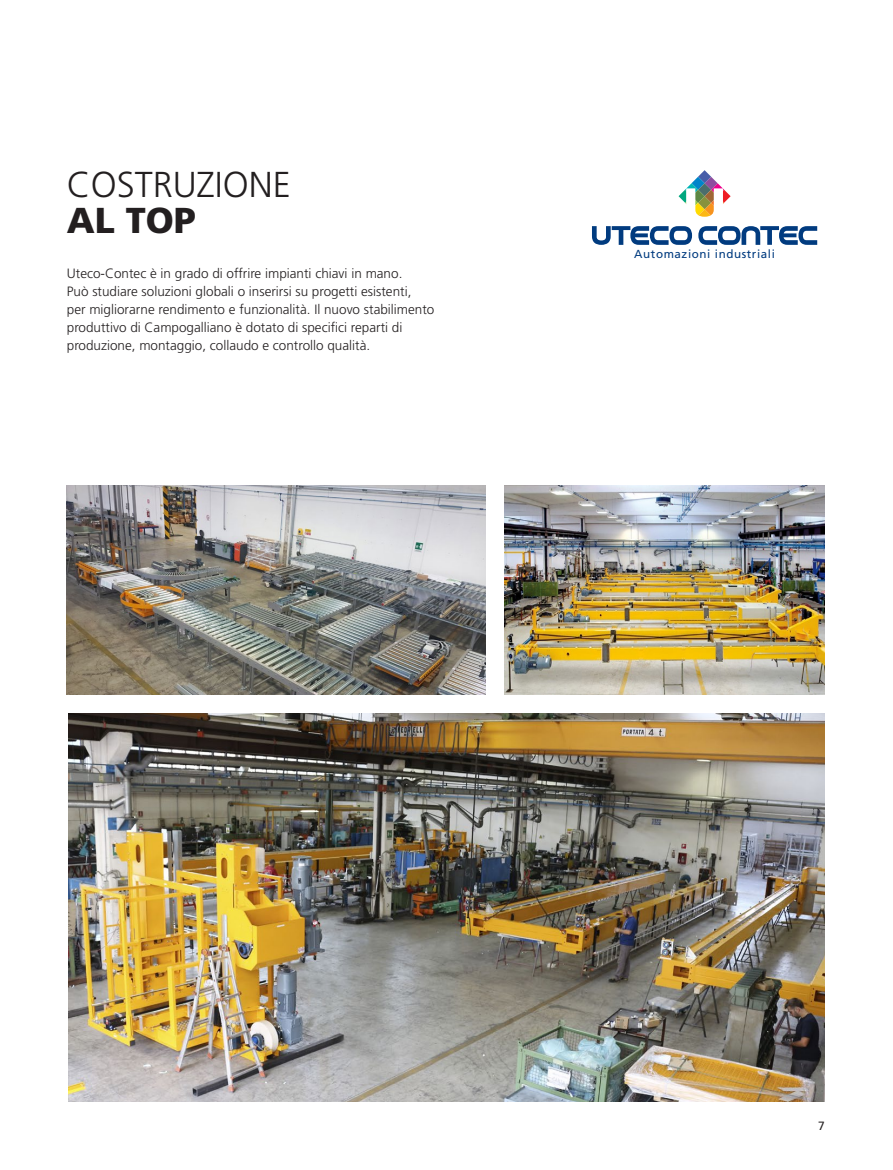
<style>
.page{position:relative;width:893px;height:1170px;background:#fff}
.page>*{position:absolute;margin:0;border:0;box-sizing:border-box;transform-origin:0 0}
.t1{font:300 36px "Frutiger LT Std";color:#231f20}
.t2{font:900 36px "Frutiger LT Std";color:#231f20}
.t3{font:300 13.5px/18px "Frutiger LT Std";color:#231f20}
.t4{font:12px "Frutiger LT Std";color:#231f20}
.t5{font:11.55px "Frutiger LT Std";letter-spacing:.05em;color:#013b7f}
</style>
<div class="page">
<img style="left:67px;top:485px;width:418px;height:209px">
<img style="left:68px;top:713px;width:757px;height:388px">
<img style="left:504px;top:485px;width:321px;height:209px">
<svg style="left:592px;top:170px;width:225px;height:75px"></svg>
<h1 class="t1" style="left:67px;top:164px;width:226px">COSTRUZIONE</h1>
<h1 class="t2" style="left:67px;top:199px;width:131px">AL TOP</h1>
<p class="t3" style="left:67px;top:264px;width:369px">Uteco-Contec è in grado di offrire impianti chiavi in mano.<br>Può studiare soluzioni globali o inserirsi su progetti esistenti,<br>per migliorarne rendimento e funzionalità. Il nuovo stabilimento produttivo di Campogalliano è dotato di specifici reparti di produzione, montaggio, collaudo e controllo qualità.</p>
<p class="t5" style="left:634px;top:247px;width:142px">Automazioni industriali</p>
<p class="t4" style="left:818px;top:1118px;width:8px">7</p>
</div>
